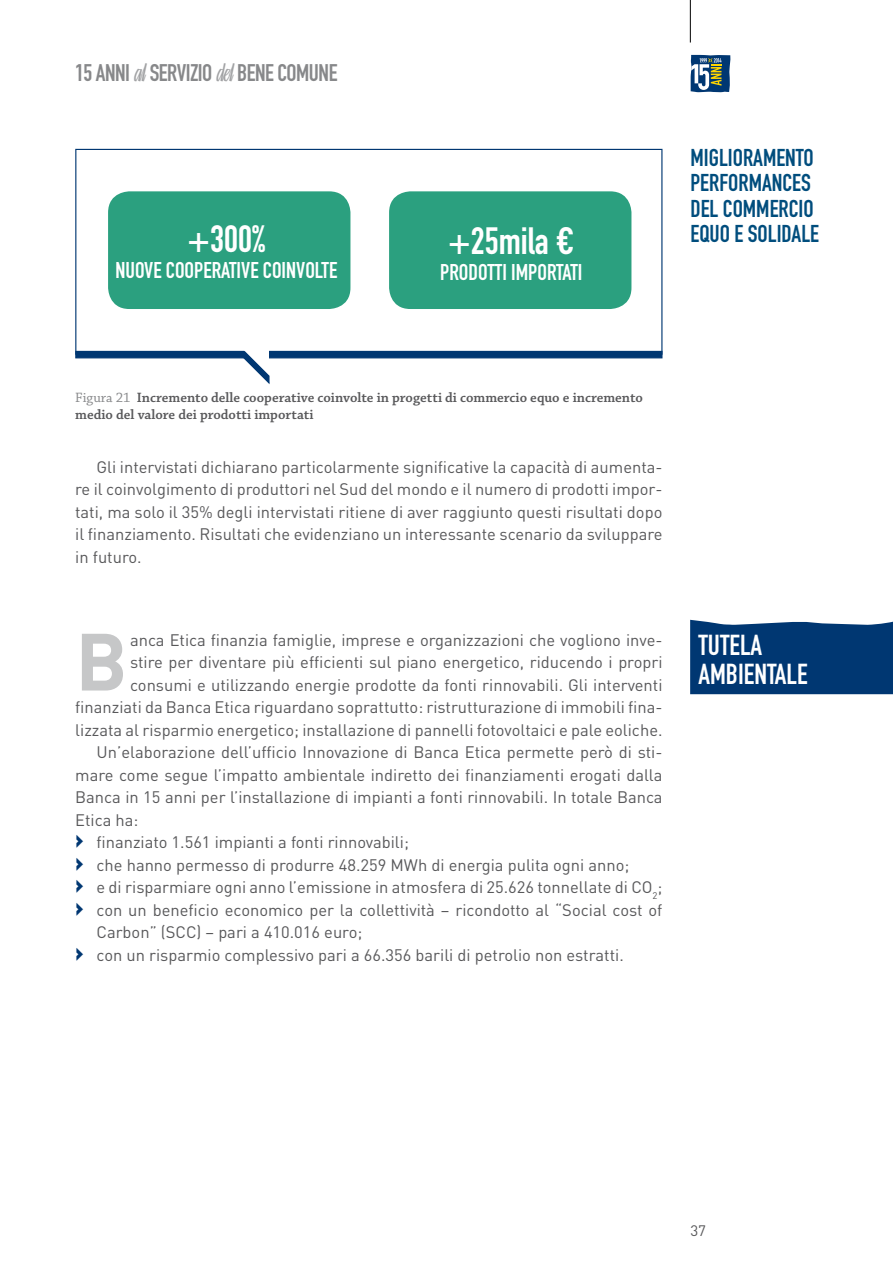
<style>
.page{position:relative;width:893px;height:1263px;background:#fff}
.page>*{position:absolute;margin:0;border:0;box-sizing:border-box;transform-origin:0 0}
.t1{font:700 79.65px "DIN Pro";color:#c6c7c8}
.t2{font:37.5px "DIN Engschrift Std";color:#fff}
.t3{font:28.5px "DIN Engschrift Std";color:#fff}
.t4{font:24px/25.5px "DIN Engschrift Std";color:#004d7d}
.t5{font:23.7px "DIN Engschrift Std";letter-spacing:-.02em;color:#87888a}
.t6{font:22.5px "DIN Engschrift Std";color:#fff}
.t7{font:16.5px/22.5px "DIN Pro";color:#58585a;text-align:justify}
.t8{font:15px "DIN Pro";color:#58585a}
.t9{font:600 14.25px/16.5px "Chaparral Pro";color:#58585a}
.s1{font-family:"Linotype Gneisenauette";font-weight:300;color:#a1a2a4}
.s2{font-family:"DIN Cond";font-weight:700}
.s3{font-weight:400;color:#87888a}
.s4{font-weight:900;font-size:24px;color:#003772}
</style>
<div class="page">
<hr style="left:690px;top:0;width:1px;height:43px;background:#000">
<svg style="left:691px;top:55px;width:39px;height:37px"></svg>
<div style="left:75px;top:149px;width:587px;height:206px;background:#fff;border:1px solid #003772"></div>
<div style="left:75px;top:351px;width:587px;height:7px;background:#003772"></div>
<svg style="left:239px;top:350px;width:31px;height:34px"></svg>
<div style="left:108px;top:191px;width:242px;height:118px;background:#2ba07f;border-radius:21px"></div>
<div style="left:389px;top:191px;width:242px;height:118px;background:#2ba07f;border-radius:21px"></div>
<div style="left:690px;top:620px;width:203px;height:74px;background:#003772"></div>
<h3 class="t5" style="left:75px;top:59px;width:262px">15 ANNI <span class="s1">al</span> SERVIZIO <span class="s1">del</span> BENE COMUNE</h3>
<h2 class="t2" style="left:188px;top:217px;width:79px">+300%</h2>
<h3 class="t6" style="left:115px;top:257px;width:223px">NUOVE COOPERATIVE COINVOLTE</h3>
<h2 class="t2" style="left:448px;top:219px;width:128px">+25MILA <span class="s2">€</span></h2>
<h3 class="t6" style="left:440px;top:259px;width:144px">PRODOTTI IMPORTATI</h3>
<h3 class="t4" style="left:690px;top:145px;width:130px">MIGLIORAMENTO<br>PERFORMANCES<br>DEL COMMERCIO<br>EQUO E SOLIDALE</h3>
<p class="t9" style="left:75px;top:390px;width:569px"><span class="s3">Figura 21</span> Incremento delle cooperative coinvolte in progetti di commercio equo e incremento medio del valore dei prodotti importati</p>
<p class="t7" style="left:75px;top:455px;width:589px;text-indent:21px">Gli intervistati dichiarano particolarmente significative la capacità di aumenta&shy;re il coinvolgimento di produttori nel Sud del mondo e il numero di prodotti impor&shy;tati, ma solo il 35% degli intervistati ritiene di aver raggiunto questi risultati dopo il finanziamento. Risultati che evidenziano un interessante scenario da sviluppare in futuro.</p>
<p class="t7" style="left:130px;top:628px;width:534px">anca Etica finanzia famiglie, imprese e organizzazioni che vogliono inve-</p>
<p class="t7" style="left:130px;top:650px;width:534px">stire per diventare più efficienti sul piano energetico, riducendo i propri</p>
<p class="t7" style="left:130px;top:673px;width:534px">consumi e utilizzando energie prodotte da fonti rinnovabili. Gli interventi</p>
<p class="t7" style="left:75px;top:695px;width:589px">finanziati da Banca Etica riguardano soprattutto: ristrutturazione di immobili fina-</p>
<p class="t7" style="left:75px;top:718px;width:589px">lizzata al risparmio energetico; installazione di pannelli fotovoltaici e pale eoliche.</p>
<p class="t7" style="left:97px;top:740px;width:567px">Un’elaborazione dell’ufficio Innovazione di Banca Etica permette però di sti-</p>
<p class="t7" style="left:75px;top:763px;width:589px">mare come segue l’impatto ambientale indiretto dei finanziamenti erogati dalla</p>
<p class="t7" style="left:75px;top:785px;width:589px">Banca in 15 anni per l’installazione di impianti a fonti rinnovabili. In totale Banca</p>
<p class="t7" style="left:75px;top:808px;width:65px">Etica ha:</p>
<p class="t7" style="left:75px;top:830px;width:335px"><span class="s4">›</span> finanziato 1.561 impianti a fonti rinnovabili;</p>
<p class="t7" style="left:75px;top:853px;width:556px"><span class="s4">›</span> che hanno permesso di produrre 48.259 MWh di energia pulita ogni anno;</p>
<p class="t7" style="left:75px;top:875px;width:589px"><span class="s4">›</span> e di risparmiare ogni anno l’emissione in atmosfera di 25.626 tonnellate di CO<sub>2</sub>;</p>
<p class="t7" style="left:75px;top:898px;width:589px"><span class="s4">›</span> con un beneficio economico per la collettività – ricondotto al “Social cost of</p>
<p class="t7" style="left:97px;top:920px;width:267px">Carbon” (SCC) – pari a 410.016 euro;</p>
<p class="t7" style="left:75px;top:943px;width:550px"><span class="s4">›</span> con un risparmio complessivo pari a 66.356 barili di petrolio non estratti.</p>
<h1 class="t1" style="left:75px;top:608px;width:54px">B</h1>
<h3 class="t3" style="left:698px;top:629px;width:65px">TUTELA</h3>
<h3 class="t3" style="left:698px;top:657px;width:111px">AMBIENTALE</h3>
<p class="t8" style="left:690px;top:1220px;width:17px">37</p>
</div>
